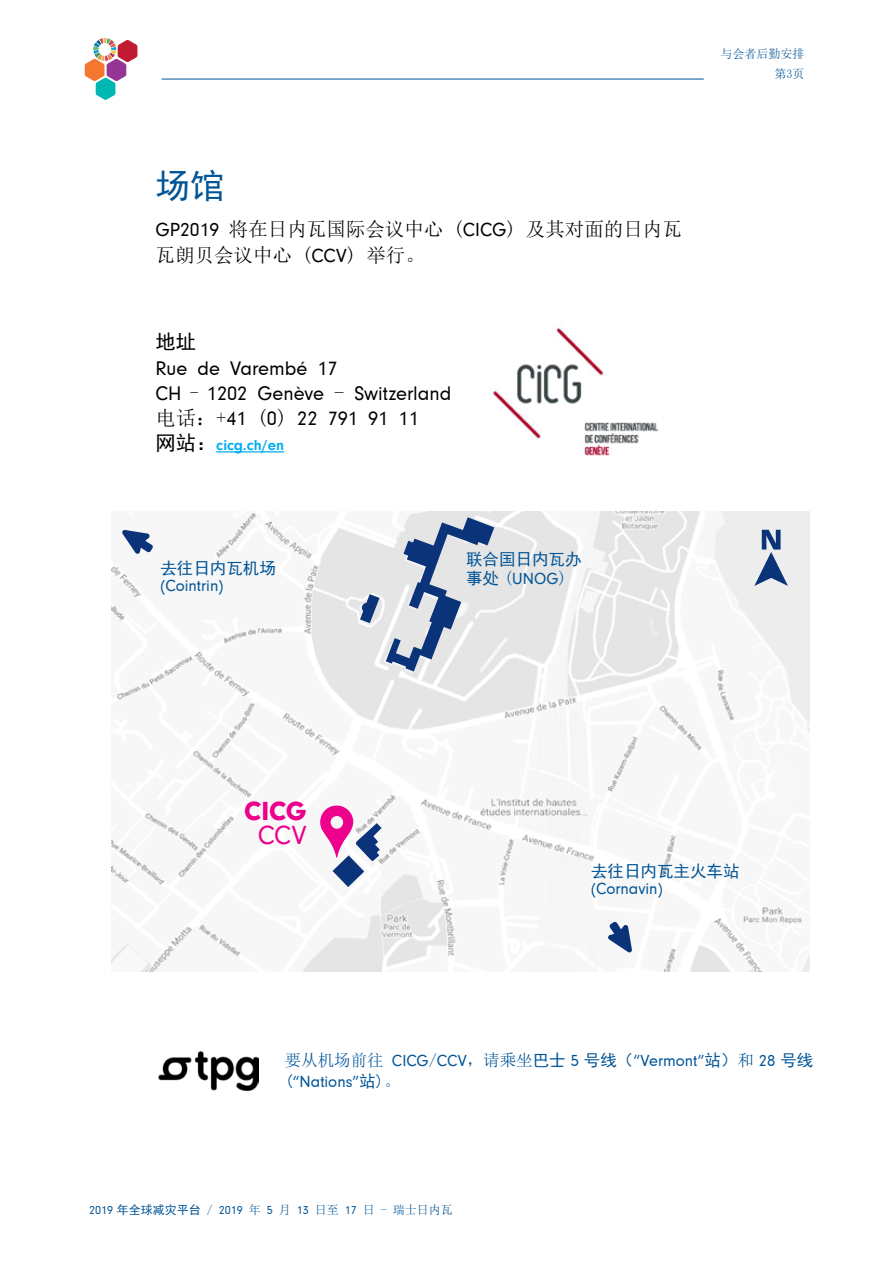
<style>
.page{position:relative;width:893px;height:1263px;background:#fff}
.page>*{position:absolute;margin:0;border:0;box-sizing:border-box;transform-origin:0 0}
.t1{font:34.5px "Sim Hei";color:#005496}
.t2{font:900 27px "Neuzeit Gro";color:#ec008c}
.t3{font:27px "Neuzeit Gro";color:#ec008c}
.t4{font:20.25px/25.2px "Neuzeit Gro";color:#000}
.t5{font:20.25px "Sim Hei";color:#000}
.t6{font:19.5px/25.5px "Sim Sun";color:#000}
.t7{font:16.5px/20.9px "Neuzeit Gro";color:#005496}
.t8{font:16.5px "Sim Hei";color:#005496}
.t9{font:700 15px "Neuzeit Gro";color:#00aeef}
.t10{font:12px "Neuzeit Gro";color:#005496}
.t11{font:12px/20.4px "Sim Sun";color:#005496;text-align:right}
.s1{font-family:"Neuzeit Gro"}
.s2{font-family:"Sim Sun"}
.s3{font-family:"Sim Hei";font-weight:400;font-size:20.25px;color:#000}
.s4{font-family:"Sim Hei"}
</style>
<div class="page">
<hr style="left:162px;top:79px;width:542px;height:1px;background:#005496">
<svg style="left:85px;top:38px;width:52px;height:62px"></svg>
<img style="left:112px;top:511px;width:697px;height:460px">
<svg style="left:754px;top:530px;width:34px;height:56px"></svg>
<svg style="left:122px;top:530px;width:31px;height:24px"></svg>
<hr style="left:216px;top:451px;width:68px;height:1px;background:#00aeef">
<img style="left:158px;top:1051px;width:100px;height:39px">
<svg style="left:320px;top:804px;width:62px;height:83px"></svg>
<img style="left:492px;top:328px;width:167px;height:128px">
<svg style="left:386px;top:517px;width:108px;height:154px"></svg>
<svg style="left:360px;top:594px;width:20px;height:29px"></svg>
<svg style="left:608px;top:921px;width:24px;height:31px"></svg>
<h1 class="t1" style="left:156px;top:168px;width:71px">场馆</h1>
<p class="t6" style="left:156px;top:216px;width:528px"><span class="s1">GP2019</span> 将在日内瓦国际会议中心 (<span class="s1">CICG</span>) 及其对面的日内瓦瓦朗贝会议中心 (<span class="s1">CCV</span>) 举行。</p>
<p class="t5" style="left:156px;top:332px;width:42px">地址</p>
<p class="t4" style="left:156px;top:356px;width:297px">Rue de Varembé 17<br>CH<span class="s2">–</span>1202 Genève <span class="s2">-</span> Switzerland<span class="s2">电话：+</span>41 <span class="s2">(</span>0<span class="s2">)</span> 22 791 91 11</p>
<p class="t9" style="left:156px;top:437px;width:130px"><span class="s3">网站：</span>cicg.ch/en</p>
<p class="t8" style="left:160px;top:560px;width:117px">去往日内瓦机场</p>
<p class="t7" style="left:160px;top:575px;width:64px">(Cointrin)</p>
<p class="t8" style="left:466px;top:551px;width:117px">联合国日内瓦办</p>
<p class="t7" style="left:466px;top:568px;width:102px"><span class="s4">事处</span> <span class="s2">(</span>UNOG<span class="s2">)</span></p>
<p class="t11" style="left:720px;top:43px;width:85px">与会者后勤安排第3页</p>
<h2 class="t2" style="left:244px;top:796px;width:64px">CICG</h2>
<h2 class="t3" style="left:258px;top:821px;width:50px">CCV</h2>
<p class="t8" style="left:591px;top:863px;width:150px">去往日内瓦主火车站</p>
<p class="t7" style="left:591px;top:879px;width:73px">(Cornavin)</p>
<p class="t7" style="left:285px;top:1050px;width:530px"><span class="s2">要从机场前往</span> CICG<span class="s2">/</span>CCV<span class="s2">，请乘坐</span><span class="s4">巴士</span> 5 <span class="s4">号线（</span>“Vermont”<span class="s4">站）</span><span class="s2">和</span> 28 <span class="s4">号线(</span>“Nations”<span class="s4">站)</span><span class="s2">。</span></p>
<p class="t10" style="left:89px;top:1203px;width:365px">2019 <span class="s4">年全球减灾平台</span> <span class="s2">/</span> 2019 <span class="s2">年</span> 5 <span class="s2">月</span> 13 <span class="s2">日至</span> 17 <span class="s2">日 - 瑞士日内瓦</span></p>
</div>
